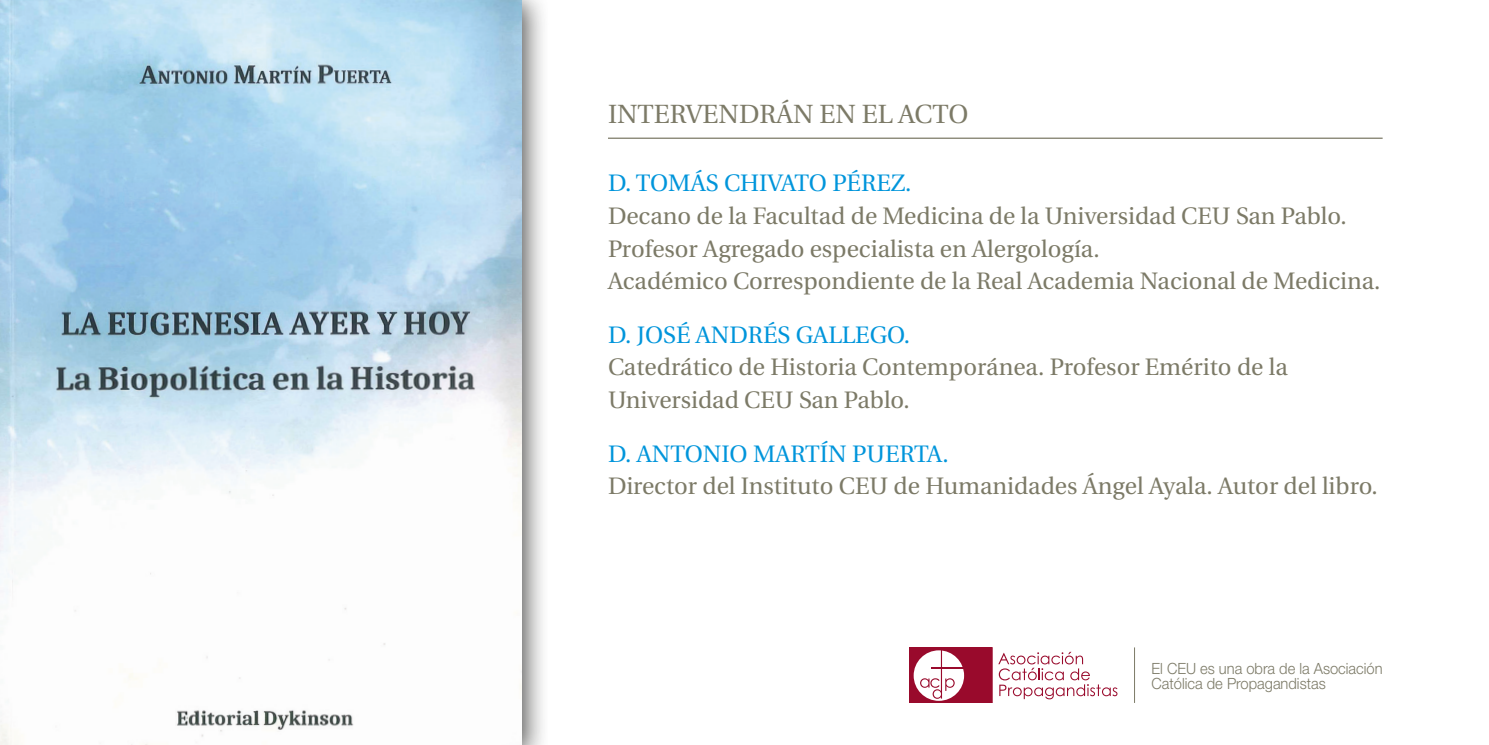
<style>
.page{position:relative;width:1489px;height:745px;background:#fff}
.page>*{position:absolute;margin:0;border:0;box-sizing:border-box;transform-origin:0 0}
.t1{font:26.25px "Utopia";color:#7c7a67}
.t2{font:23.75px/32.5px "Utopia";color:#7c7a67}
.t3{font:23.75px "Utopia";color:#0095db}
.t4{font:300 15.5px/15.2px "Helvetica Neue";color:#7c7a67;scale:.95 1}
</style>
<div class="page">
<hr style="left:608px;top:137px;width:774px;height:2px;background:#7c7a67">
<div style="left:909px;top:647px;width:83px;height:55px;background:#990a2c"></div>
<svg style="left:913px;top:650px;width:51px;height:50px"></svg>
<hr style="left:930px;top:666px;width:34px;height:1px;background:#990a2c">
<svg style="left:920px;top:650px;width:34px;height:48px;background:#eaced5"></svg>
<svg style="left:998px;top:651px;width:119px;height:48px"></svg>
<hr style="left:1133px;top:647px;width:1px;height:55px;background:#7c7a67">
<div style="left:0;top:0;width:550px;height:744px;background:#1d1d1b;opacity:.75"></div>
<img style="left:0;top:0;width:521px;height:744px">
<p class="t1" style="left:608px;top:100px;width:362px">INTERVENDRÁN EN EL ACTO</p>
<p class="t3" style="left:608px;top:170px;width:305px">D. TOMÁS CHIVATO PÉREZ.</p>
<p class="t2" style="left:608px;top:200px;width:774px">Decano de la Facultad de Medicina de la Universidad CEU San Pablo.<br>Profesor Agregado especialista en Alergología.<br>Académico Correspondiente de la Real Academia Nacional de Medicina.</p>
<p class="t3" style="left:608px;top:321px;width:303px">D. JOSÉ ANDRÉS GALLEGO.</p>
<p class="t2" style="left:608px;top:351px;width:681px">Catedrático de Historia Contemporánea. Profesor Emérito de la<br>Universidad CEU San Pablo.</p>
<p class="t3" style="left:608px;top:440px;width:342px">D. ANTONIO MARTÍN PUERTA.</p>
<p class="t2" style="left:608px;top:470px;width:771px">Director del Instituto CEU de Humanidades Ángel Ayala. Autor del libro.</p>
<p class="t4" style="left:1151px;top:659px;width:245px">El CEU es una obra de la Asociación<br>Católica de Propagandistas</p>
</div>
